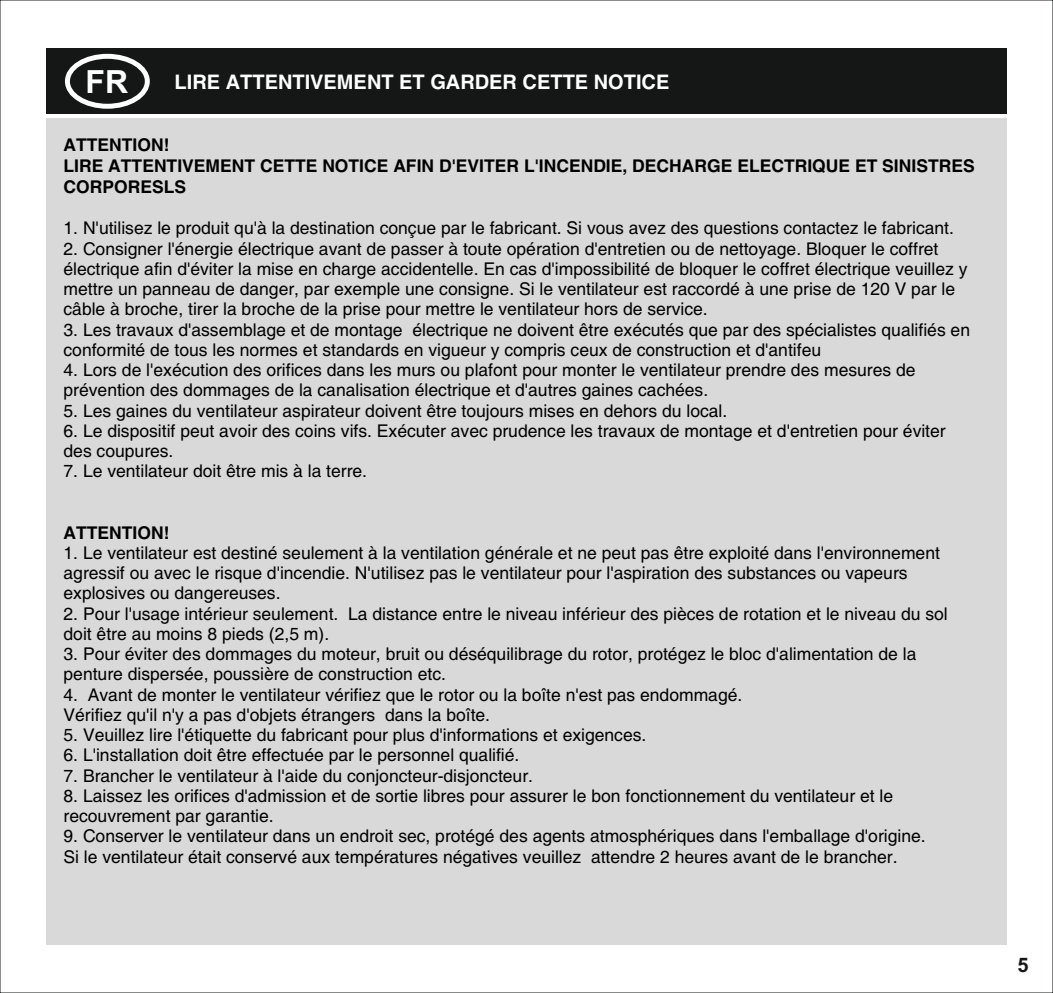
<style>
.page{position:relative;width:1053px;height:993px;background:#fff}
.page>*{position:absolute;margin:0;border:0;box-sizing:border-box;transform-origin:0 0}
.t1{font:700 32px "Arial";color:#fff}
.t2{font:700 20px "Helvetica";color:#fff}
.t3{font:700 20px "Arial";color:#151616}
.t4{font:17.5px/20.2px "Helvetica";color:#000}
.t5{font:700 17.5px/20.8px "Helvetica";color:#000}
</style>
<div class="page">
<div style="left:46px;top:118px;width:960px;height:826px;background:#d9d9da"></div>
<div style="left:46px;top:48px;width:960px;height:65px;background:#151616"></div>
<div style="left:65px;top:54px;width:85px;height:55px;border:5px solid #fff;border-radius:50%"></div>
<h1 class="t1" style="left:86px;top:69px;width:44px">FR</h1>
<p class="t2" style="left:175px;top:75px;width:496px">LIRE ATTENTIVEMENT ET GARDER CETTE NOTICE</p>
<p class="t5" style="left:64px;top:136px;width:912px">ATTENTION!<br>LIRE ATTENTIVEMENT CETTE NOTICE AFIN D'EVITER L'INCENDIE, DECHARGE ELECTRIQUE ET SINISTRES<br>CORPORESLS</p>
<p class="t4" style="left:64px;top:219px;width:891px">1. N'utilisez le produit qu'à la destination conçue par le fabricant. Si vous avez des questions contactez le fabricant.</p>
<p class="t4" style="left:64px;top:240px;width:905px">2. Consigner l'énergie électrique avant de passer à toute opération d'entretien ou de nettoyage. Bloquer le coffret électrique afin d'éviter la mise en charge accidentelle. En cas d'impossibilité de bloquer le coffret électrique veuillez y mettre un panneau de danger, par exemple une consigne. Si le ventilateur est raccordé à une prise de 120 V par le câble à broche, tirer la broche de la prise pour mettre le ventilateur hors de service.</p>
<p class="t4" style="left:64px;top:321px;width:908px">3. Les travaux d'assemblage et de montage électrique ne doivent être exécutés que par des spécialistes qualifiés en conformité de tous les normes et standards en vigueur y compris ceux de construction et d'antifeu</p>
<p class="t4" style="left:64px;top:361px;width:853px">4. Lors de l'exécution des orifices dans les murs ou plafont pour monter le ventilateur prendre des mesures de prévention des dommages de la canalisation électrique et d'autres gaines cachées.</p>
<p class="t4" style="left:64px;top:402px;width:665px">5. Les gaines du ventilateur aspirateur doivent être toujours mises en dehors du local.</p>
<p class="t4" style="left:64px;top:422px;width:883px">6. Le dispositif peut avoir des coins vifs. Exécuter avec prudence les travaux de montage et d'entretien pour éviter des coupures.</p>
<p class="t4" style="left:64px;top:462px;width:305px">7. Le ventilateur doit être mis à la terre.</p>
<p class="t5" style="left:64px;top:523px;width:107px">ATTENTION!</p>
<p class="t4" style="left:64px;top:544px;width:877px">1. Le ventilateur est destiné seulement à la ventilation générale et ne peut pas être exploité dans l'environnement agressif ou avec le risque d'incendie. N'utilisez pas le ventilateur pour l'aspiration des substances ou vapeurs explosives ou dangereuses.</p>
<p class="t4" style="left:64px;top:604px;width:885px">2. Pour l'usage intérieur seulement. La distance entre le niveau inférieur des pièces de rotation et le niveau du sol doit être au moins 8 pieds (2,5 m).</p>
<p class="t4" style="left:64px;top:645px;width:854px">3. Pour éviter des dommages du moteur, bruit ou déséquilibrage du rotor, protégez le bloc d'alimentation de la penture dispersée, poussière de construction etc.</p>
<p class="t4" style="left:64px;top:685px;width:680px">4. Avant de monter le ventilateur vérifiez que le rotor ou la boîte n'est pas endommagé.<br>Vérifiez qu'il n'y a pas d'objets étrangers dans la boîte.</p>
<p class="t4" style="left:64px;top:726px;width:584px">5. Veuillez lire l'étiquette du fabricant pour plus d'informations et exigences.</p>
<p class="t4" style="left:64px;top:746px;width:457px">6. L'installation doit être effectuée par le personnel qualifié.</p>
<p class="t4" style="left:64px;top:766px;width:471px">7. Brancher le ventilateur à l'aide du conjoncteur-disjoncteur.</p>
<p class="t4" style="left:64px;top:787px;width:831px">8. Laissez les orifices d'admission et de sortie libres pour assurer le bon fonctionnement du ventilateur et le recouvrement par garantie.</p>
<p class="t4" style="left:64px;top:827px;width:863px">9. Conserver le ventilateur dans un endroit sec, protégé des agents atmosphériques dans l'emballage d'origine.<br>Si le ventilateur était conservé aux températures négatives veuillez attendre 2 heures avant de le brancher.</p>
<p class="t3" style="left:1017px;top:956px;width:13px">5</p>
</div>
